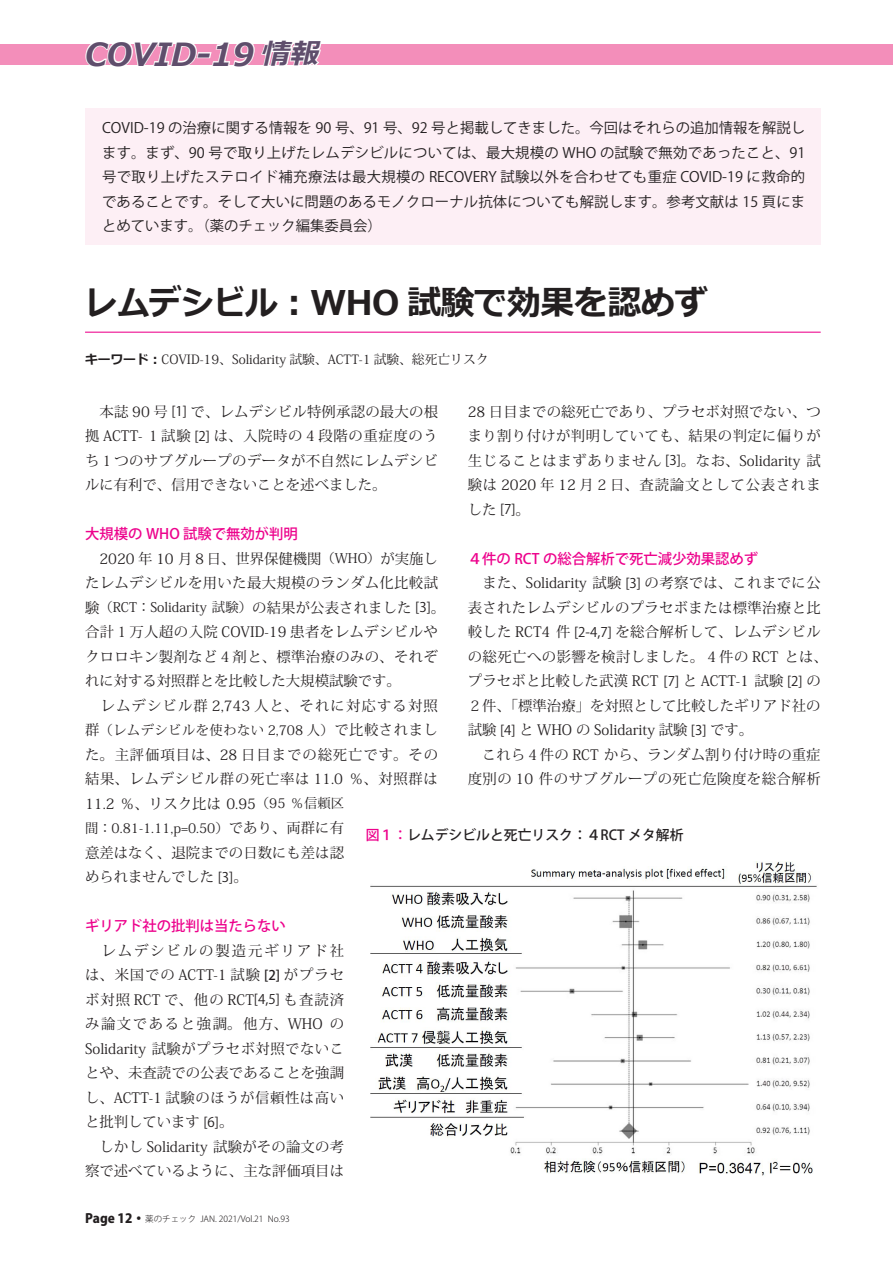
<style>
.page{position:relative;width:893px;height:1263px;background:#fff}
.page>*{position:absolute;margin:0;border:0;box-sizing:border-box;transform-origin:0 0}
.t1{font:700 34.05px "Meiryo";letter-spacing:-.02em;color:#231f20;scale:.96 1}
.t2{font:italic 700 31.95px "Meiryo";color:#5f4e6c}
.t3{font:14.4px/24.5px "Koz Min Pro";letter-spacing:.02em;color:#231f20;text-align:justify}
.t4{font:14.4px/24.5px "Koz Go Pro";letter-spacing:.01em;color:#231f20;text-align:justify}
.t5{font:500 14.4px "Koz Go Pro";color:#ed028c}
.t6{font:14.4px "Koz Min Pro";letter-spacing:.08em;color:#231f20}
.t7{font:500 14.4px "Koz Go Pr 6 N";color:#ed028c}
.t8{font:500 13.8px "Koz Go Pro";color:#231f20}
.t9{font:13.35px "Koz Min Pro";color:#231f20}
.t10{font:13.35px "Koz Min Pro";letter-spacing:.035em;color:#231f20}
.t11{font:12.75px "Koz Min Pro";color:#231f20}
.t12{font:300 8.55px "Koz Go Pro";color:#231f20}
.s1{font-size:28.2px}
.s2{font-family:"Meiryo";font-weight:700}
.s3{font-family:"Koz Go Pro";font-size:13.35px}
.s4{font-size:13.35px}
.s5{font-size:14.4px}
.s6{font-family:"Koz Go Pro"}
.s7{font-family:"Koz Go Std";font-weight:500;font-size:13.35px}
.s8{color:#ed028c}
.s9{font-weight:800;font-size:12.75px}
</style>
<div class="page">
<div style="left:0;top:44px;width:893px;height:20px;background:#f38eba"></div>
<hr style="left:85px;top:332px;width:736px;height:1px;background:#ed028c">
<svg style="left:84px;top:44px;width:239px;height:21px"></svg>
<div style="left:85px;top:108px;width:736px;height:137px;background:#fdeff5"></div>
<img style="left:370px;top:861px;width:447px;height:315px">
<p class="t2" style="left:85px;top:32px;width:244px">COVID-19 <span class="s1">情報</span></p>
<p class="t4" style="left:102px;top:116px;width:705px">COVID-19 の治療に関する情報を 90 号、91 号、92 号と掲載してきました。今回はそれらの追加情報を解説します。まず、90 号で取り上げたレムデシビルについては、最大規模の WHO の試験で無効であったこと、91号で取り上げたステロイド補充療法は最大規模の RECOVERY 試験以外を合わせても重症 COVID-19 に救命的であることです。そして大いに問題のあるモノクローナル抗体についても解説します。参考文献は 15 頁にまとめています。（薬のチェック編集委員会）</p>
<p class="t1" style="left:85px;top:279px;width:650px">レムデシビル：WHO 試験で効果を認めず</p>
<p class="t11" style="left:85px;top:350px;width:405px"><span class="s2">キーワード：</span>COVID-19、Solidarity 試験、ACTT-1 試験、総死亡リスク</p>
<p class="t3" style="left:85px;top:399px;width:354px">　本誌 90 号 <span class="s3">[1]</span> で、レムデシビル特例承認の最大の根拠 ACTT- １試験 <span class="s3">[2]</span> は、入院時の４段階の重症度のうち１つのサブグループのデータが不自然にレムデシビルに有利で、信用できないことを述べました。</p>
<p class="t5" style="left:85px;top:525px;width:214px">大規模の WHO 試験で無効が判明</p>
<p class="t3" style="left:85px;top:546px;width:354px">　2020 年 10 月８日、世界保健機関<span class="s4">（WHO）</span>が実施したレムデシビルを用いた最大規模のランダム化比較試</p>
<p class="t9" style="left:85px;top:598px;width:362px"><span class="s5">験</span>（RCT：Solidarity 試験）<span class="s5">の結果が公表されました</span> <span class="s6">[3]</span><span class="s5">。</span></p>
<p class="t3" style="left:85px;top:619px;width:354px">合計１万人超の入院 COVID-19 患者をレムデシビルやクロロキン製剤など４剤と、標準治療のみの、それぞれに対する対照群とを比較した大規模試験です。</p>
<p class="t6" style="left:85px;top:695px;width:354px">　レムデシビル群 2,743 人と、それに対応する対照</p>
<p class="t10" style="left:85px;top:720px;width:354px"><span class="s5">群</span>（レムデシビルを使わない 2,708 人）<span class="s5">で比較されまし</span></p>
<p class="t3" style="left:85px;top:742px;width:355px">た。主評価項目は、28 日目までの総死亡です。その結果、レムデシビル群の死亡率は 11.0 ％、対照群は11.2 ％、リスク比は 0.95<span class="s4">（95 ％信頼区</span></p>
<p class="t9" style="left:85px;top:818px;width:261px">間：0.81-1.11,p=0.50）<span class="s5">であり、両群に有</span></p>
<p class="t3" style="left:85px;top:840px;width:260px">意差はなく、退院までの日数にも差は認められませんでした <span class="s3">[3]</span>。</p>
<p class="t5" style="left:85px;top:917px;width:202px">ギリアド社の批判は当たらない</p>
<p class="t3" style="left:85px;top:938px;width:261px">　レムデシビルの製造元ギリアド社は、米国での ACTT-1 試験 <span class="s7">[2]</span> がプラセボ対照 RCT で、他の RCT<span class="s3">[4,5]</span> も査読済み論文であると強調。他方、WHO のSolidarity 試験がプラセボ対照でないことや、未査読での公表であることを強調し、ACTT-1 試験のほうが信頼性は高いと批判しています <span class="s3">[6]</span>。</p>
<p class="t3" style="left:85px;top:1134px;width:261px">　しかし Solidarity 試験がその論文の考察で述べているように、主な評価項目は</p>
<p class="t3" style="left:468px;top:399px;width:355px">28 日目までの総死亡であり、プラセボ対照でない、つまり割り付けが判明していても、結果の判定に偏りが生じることはまずありません <span class="s3">[3]</span>。なお、Solidarity 試験は 2020 年 12 月２日、査読論文として公表されました <span class="s3">[7]</span>。</p>
<p class="t7" style="left:468px;top:550px;width:292px">４件の RCT の総合解析で死亡減少効果認めず</p>
<p class="t3" style="left:468px;top:570px;width:362px;text-align:left">　また、Solidarity 試験 <span class="s3">[3]</span> の考察では、これまでに公表されたレムデシビルのプラセボまたは標準治療と比較した RCT4 件 <span class="s3">[2-4,7]</span> を総合解析して、レムデシビルの総死亡への影響を検討しました。４件の RCT とは、プラセボと比較した武漢 RCT <span class="s3">[7]</span> と ACTT-1 試験 <span class="s3">[2]</span> の<br>２件、「標準治療」を対照として比較したギリアド社の試験 <span class="s3">[4]</span> と WHO の Solidarity 試験 <span class="s3">[3]</span> です。</p>
<p class="t3" style="left:468px;top:742px;width:354px">　これら４件の RCT から、ランダム割り付け時の重症度別の 10 件のサブグループの死亡危険度を総合解析</p>
<p class="t8" style="left:366px;top:826px;width:319px"><span class="s8">図１：</span>レムデシビルと死亡リスク：４RCT メタ解析</p>
<p class="t12" style="left:85px;top:1213px;width:206px"><span class="s9">Page 12 ・</span>薬のチェック JAN. 2021/Vol.21 No.93</p>
</div>
